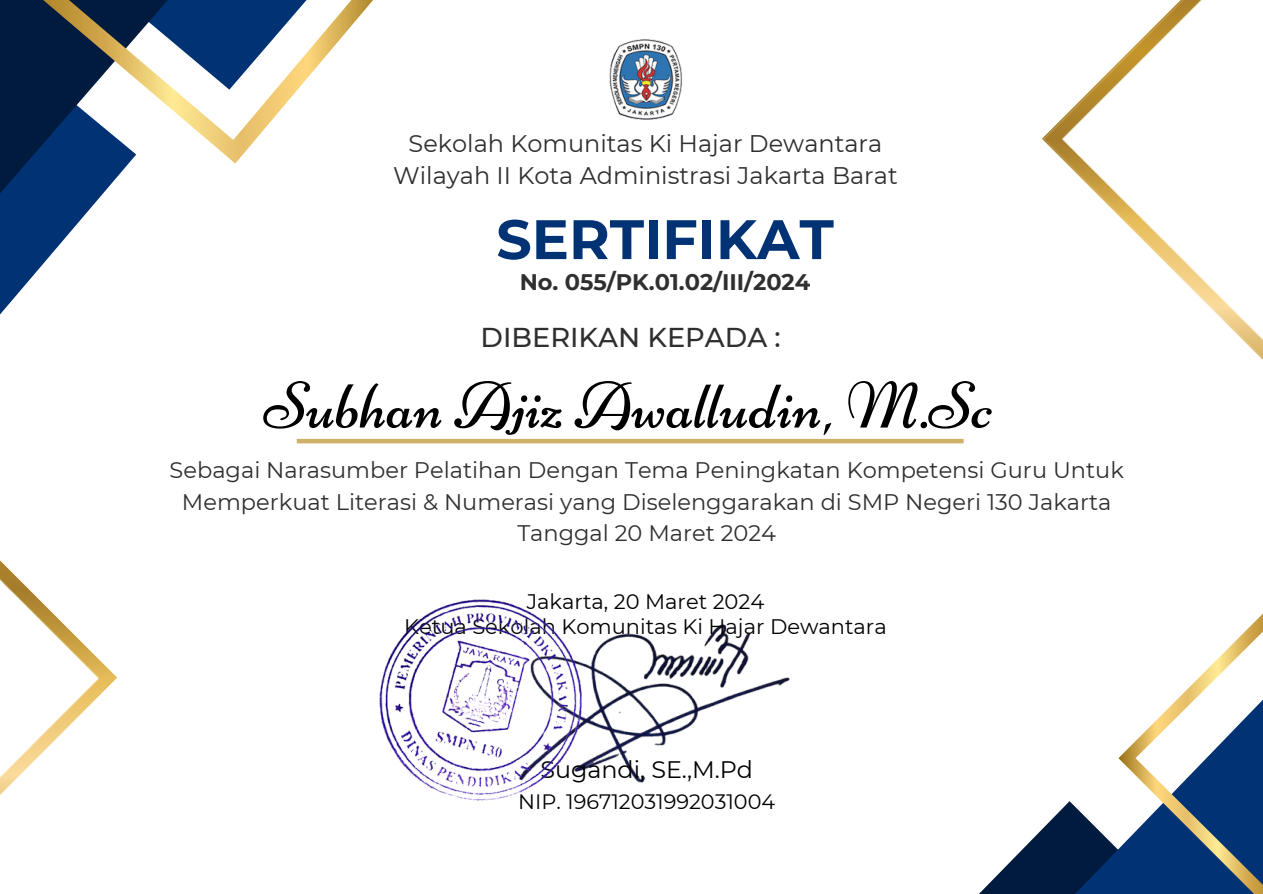
<style>
.page{position:relative;width:1263px;height:894px;background:#fff}
.page>*{position:absolute;margin:0;border:0;box-sizing:border-box;transform-origin:0 0}
.t1{font:66px "Niconne";color:#000}
.t2{font:700 55.5px "Montserrat";color:#003274}
.t3{font:500 27.15px "Montserrat";color:#302f2f}
.t4{font:24px/32.7px "Montserrat";color:#302f2f;text-align:center}
.t5{font:23.85px "Montserrat";color:#000}
.t6{font:22.5px/31.5px "Montserrat";color:#302f2f;text-align:center}
.t7{font:700 22.5px "Montserrat";color:#302f2f}
.t8{font:21px "Montserrat";color:#000}
.t9{font:20.85px "Montserrat";color:#000}
</style>
<div class="page">
<svg style="left:980px;top:613px;width:283px;height:280px"></svg>
<svg style="left:0;top:0;width:236px;height:315px"></svg>
<svg style="left:19px;top:0;width:354px;height:163px"></svg>
<hr style="left:297px;top:439px;width:667px;height:4px;background:#d0b16a">
<img style="left:1042px;top:0;width:221px;height:360px">
<img style="left:0;top:560px;width:117px;height:235px">
<img style="left:609px;top:40px;width:73px;height:80px">
<img style="left:588px;top:624px;width:202px;height:159px">
<img style="left:379px;top:599px;width:209px;height:202px">
<p class="t4" style="left:393px;top:127px;width:506px">Sekolah Komunitas Ki Hajar Dewantara<br>Wilayah II Kota Administrasi Jakarta Barat</p>
<h5 class="t2" style="left:496px;top:205px;width:339px">SERTIFIKAT</h5>
<p class="t7" style="left:520px;top:268px;width:292px">No. 055/PK.01.02/III/2024</p>
<p class="t3" style="left:481px;top:320px;width:302px">DIBERIKAN KEPADA :</p>
<p class="t1" style="left:264px;top:366px;width:731px">Subhan Ajiz Awalludin, M.Sc</p>
<p class="t6" style="left:170px;top:454px;width:956px">Sebagai Narasumber Pelatihan Dengan Tema Peningkatan Kompetensi Guru Untuk<br>Memperkuat Literasi &amp; Numerasi yang Diselenggarakan di SMP Negeri 130 Jakarta<br>Tanggal 20 Maret 2024</p>
<h2 class="t8" style="left:527px;top:588px;width:239px">Jakarta, 20 Maret 2024</h2>
<h4 class="t8" style="left:404px;top:613px;width:484px">Ketua Sekolah Komunitas Ki Hajar Dewantara</h4>
<h3 class="t5" style="left:540px;top:754px;width:214px">Sugandi, SE.,M.Pd</h3>
<h1 class="t9" style="left:518px;top:788px;width:259px">NIP. 196712031992031004</h1>
</div>
